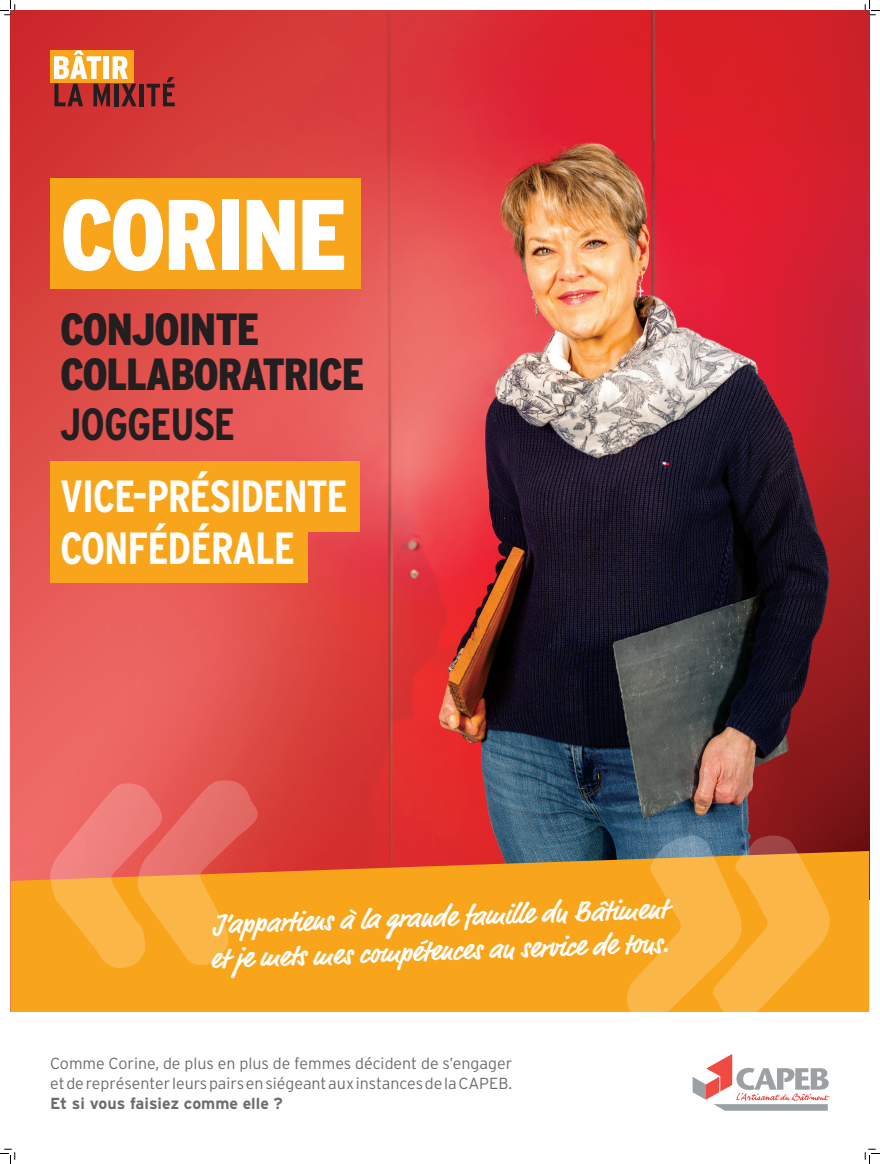
<style>
.page{position:relative;width:880px;height:1164px;background:#fff}
.page>*{position:absolute;margin:0;border:0;box-sizing:border-box;transform-origin:0 0}
.t1{font:900 100px "Interstate Condensed";letter-spacing:-.025em;color:#fff}
.t2{font:700 45px/52px "Interstate Condensed";letter-spacing:-.025em;color:#fff}
.t3{font:900 45px/45px "Interstate Condensed";letter-spacing:-.025em;color:#231f20}
.t4{font:700 45px "Interstate Condensed";letter-spacing:-.025em;color:#231f20}
.t5{font:700 28.5px/34.2px "Market Pro";color:#fff}
.t6{font:300 16px/20px "Interstate";color:#6c6d70}
.t7{font:700 16px "Interstate";color:#6c6d70}
</style>
<div class="page">
<img style="left:10px;top:10px;width:859px;height:1001px">
<div style="left:50px;top:178px;width:311px;height:110px;background:#f9a51b"></div>
<div style="left:50px;top:512px;width:257px;height:71px;background:#f9a51b"></div>
<div style="left:50px;top:461px;width:310px;height:71px;background:#f9a51b"></div>
<svg style="left:11px;top:851px;width:858px;height:160px;background:#f39c1e"></svg>
<svg style="left:627px;top:835px;width:203px;height:176px;background:#e8a53d"></svg>
<svg style="left:693px;top:1054px;width:137px;height:56px"></svg>
<svg style="left:50px;top:779px;width:208px;height:189px;background:#f08b4d"></svg>
<div style="left:50px;top:50px;width:84px;height:33px;background:#f9a51b"></div>
<svg style="left:54px;top:50px;width:83px;height:57px"></svg>
<div style="left:139px;top:84px;width:5px;height:22px;background:#231f20"></div>
<svg style="left:147px;top:77px;width:28px;height:29px"></svg>
<svg style="left:0;top:0;width:16px;height:16px"></svg>
<svg style="left:0;top:1148px;width:16px;height:15px"></svg>
<svg style="left:865px;top:0;width:15px;height:16px"></svg>
<svg style="left:865px;top:1148px;width:15px;height:15px"></svg>
<h1 class="t1" style="left:60px;top:179px;width:289px">CORINE</h1>
<h2 class="t3" style="left:60px;top:306px;width:306px">CONJOINTE<br>COLLABORATRICE</h2>
<h2 class="t4" style="left:60px;top:399px;width:177px">JOGGEUSE</h2>
<h2 class="t2" style="left:60px;top:469px;width:289px">VICE-PRÉSIDENTE<br>CONFÉDÉRALE</h2>
<h3 class="t5" style="left:208px;top:908px;width:461px;rotate:-2deg">J’appartiens à la grande famille du Bâtiment et je mets mes compétences au service de tous.</h3>
<p class="t6" style="left:50px;top:1052px;width:464px">Comme Corine, de plus en plus de femmes décident de s’engager et de représenter leurs pairs en siégeant aux instances de la CAPEB.</p>
<p class="t7" style="left:50px;top:1094px;width:234px">Et si vous faisiez comme elle ?</p>
</div>
